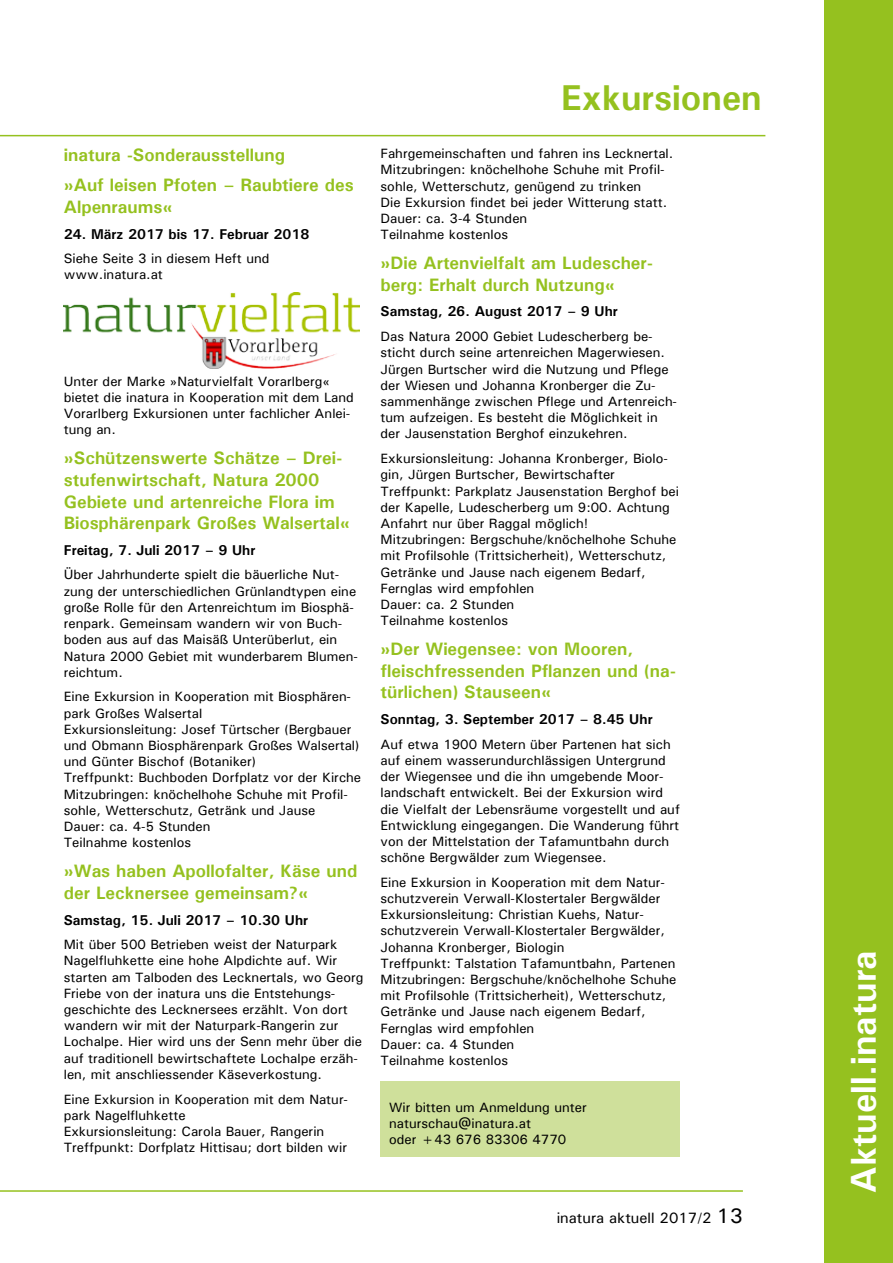
<style>
.page{position:relative;width:893px;height:1263px;background:#fff}
.page>*{position:absolute;margin:0;border:0;box-sizing:border-box;transform-origin:0 0}
.t1{font:700 36px "Univers";color:#fff}
.t2{font:700 36px "Univers";color:#95c11f}
.t3{font:700 18px/21.6px "Univers";color:#95c11f}
.t4{font:500 15px "Univers";color:#000}
.t5{font:700 14.25px "Univers";color:#000}
.t6{font:500 13.5px/16.2px "Univers";color:#000}
.s1{font-size:21px}
</style>
<div class="page">
<hr style="left:0;top:135px;width:765px;height:1px;background:#95c11f">
<hr style="left:0;top:1190px;width:743px;height:2px;background:#95c11f">
<div style="left:825px;top:0;width:68px;height:1263px;background:#95c11f"></div>
<img style="left:64px;top:292px;width:296px;height:77px">
<div style="left:381px;top:1081px;width:299px;height:76px;background:#cfe09b"></div>
<h2 class="t3" style="left:64px;top:140px;width:291px;line-height:30.2px">inatura -Sonderausstellung<br>»Auf leisen Pfoten – Raubtiere des</h2>
<h2 class="t3" style="left:64px;top:196px;width:110px">Alpenraums«</h2>
<p class="t5" style="left:64px;top:225px;width:247px">24. März 2017 bis 17. Februar 2018</p>
<p class="t6" style="left:64px;top:250px;width:207px">Siehe Seite 3 in diesem Heft und www.inatura.at</p>
<p class="t6" style="left:64px;top:373px;width:292px">Unter der Marke »Naturvielfalt Vorarlberg« bietet die inatura in Kooperation mit dem Land Vorarlberg Exkursionen unter fachlicher Anlei&shy;tung an.</p>
<h2 class="t3" style="left:64px;top:447px;width:287px">»Schützenswerte Schätze – Drei&shy;stufenwirtschaft, Natura 2000<br>Gebiete und artenreiche Flora im Biosphärenpark Großes Walsertal«</h2>
<p class="t5" style="left:64px;top:541px;width:193px">Freitag, 7. Juli 2017 – 9 Uhr</p>
<p class="t6" style="left:64px;top:566px;width:296px">Über Jahrhunderte spielt die bäuerliche Nut&shy;zung der unterschiedlichen Grünlandtypen eine große Rolle für den Artenreichtum im Biosphä&shy;renpark. Gemeinsam wandern wir von Buch&shy;boden aus auf das Maisäß Unterüberlut, ein Natura 2000 Gebiet mit wunderbarem Blumen&shy;reichtum.</p>
<p class="t6" style="left:64px;top:688px;width:299px">Eine Exkursion in Kooperation mit Biosphären&shy;park Großes Walsertal<br>Exkursionsleitung: Josef Türtscher (Bergbauer und Obmann Biosphärenpark Großes Walsertal) und Günter Bischof (Botaniker)<br>Treffpunkt: Buchboden Dorfplatz vor der Kirche Mitzubringen: knöchelhohe Schuhe mit Profil&shy;sohle, Wetterschutz, Getränk und Jause<br>Dauer: ca. 4-5 Stunden<br>Teilnahme kostenlos</p>
<h2 class="t3" style="left:64px;top:860px;width:295px">»Was haben Apollofalter, Käse und der Lecknersee gemeinsam?«</h2>
<p class="t5" style="left:64px;top:910px;width:246px">Samstag, 15. Juli 2017 – 10.30 Uhr</p>
<p class="t6" style="left:64px;top:936px;width:301px">Mit über 500 Betrieben weist der Naturpark Nagelfluhkette eine hohe Alpdichte auf. Wir starten am Talboden des Lecknertals, wo Georg Friebe von der inatura uns die Entstehungs&shy;geschichte des Lecknersees erzählt. Von dort wandern wir mit der Naturpark-Rangerin zur Lochalpe. Hier wird uns der Senn mehr über die auf traditionell bewirtschaftete Lochalpe erzäh&shy;len, mit anschliessender Käseverkostung.</p>
<p class="t6" style="left:64px;top:1090px;width:286px">Eine Exkursion in Kooperation mit dem Natur&shy;park Nagelfluhkette<br>Exkursionsleitung: Carola Bauer, Rangerin Treffpunkt: Dorfplatz Hittisau; dort bilden wir</p>
<h1 class="t2" style="left:561px;top:75px;width:202px">Exkursionen</h1>
<p class="t6" style="left:381px;top:145px;width:294px">Fahrgemeinschaften und fahren ins Lecknertal.<br>Mitzubringen: knöchelhohe Schuhe mit Profil&shy;sohle, Wetterschutz, genügend zu trinken<br>Die Exkursion findet bei jeder Witterung statt.<br>Dauer: ca. 3-4 Stunden<br>Teilnahme kostenlos</p>
<h2 class="t3" style="left:381px;top:252px;width:274px">»Die Artenvielfalt am Ludescher&shy;berg: Erhalt durch Nutzung«</h2>
<p class="t5" style="left:381px;top:302px;width:239px">Samstag, 26. August 2017 – 9 Uhr</p>
<p class="t6" style="left:381px;top:328px;width:298px">Das Natura 2000 Gebiet Ludescherberg be&shy;sticht durch seine artenreichen Magerwiesen.<br>Jürgen Burtscher wird die Nutzung und Pflege der Wiesen und Johanna Kronberger die Zu&shy;sammenhänge zwischen Pflege und Artenreich&shy;tum aufzeigen. Es besteht die Möglichkeit in der Jausenstation Berghof einzukehren.</p>
<p class="t6" style="left:381px;top:450px;width:300px">Exkursionsleitung: Johanna Kronberger, Biolo&shy;gin, Jürgen Burtscher, Bewirtschafter Treffpunkt: Parkplatz Jausenstation Berghof bei der Kapelle, Ludescherberg um 9:00. Achtung Anfahrt nur über Raggal möglich!<br>Mitzubringen: Bergschuhe/knöchelhohe Schuhe mit Profilsohle (Trittsicherheit), Wetterschutz, Getränke und Jause nach eigenem Bedarf, Fernglas wird empfohlen<br>Dauer: ca. 2 Stunden<br>Teilnahme kostenlos</p>
<h2 class="t3" style="left:381px;top:638px;width:297px">»Der Wiegensee: von Mooren, fleischfressenden Pflanzen und (na&shy;türlichen) Stauseen«</h2>
<p class="t5" style="left:381px;top:710px;width:274px">Sonntag, 3. September 2017 – 8.45 Uhr</p>
<p class="t6" style="left:381px;top:736px;width:301px">Auf etwa 1900 Metern über Partenen hat sich auf einem wasserundurchlässigen Untergrund der Wiegensee und die ihn umgebende Moor&shy;landschaft entwickelt. Bei der Exkursion wird die Vielfalt der Lebensräume vorgestellt und auf Entwicklung eingegangen. Die Wanderung führt von der Mittelstation der Tafamuntbahn durch schöne Bergwälder zum Wiegensee.</p>
<p class="t6" style="left:381px;top:874px;width:297px">Eine Exkursion in Kooperation mit dem Natur&shy;schutzverein Verwall-Klostertaler Bergwälder Exkursionsleitung: Christian Kuehs, Natur&shy;schutzverein Verwall-Klostertaler Bergwälder, Johanna Kronberger, Biologin<br>Treffpunkt: Talstation Tafamuntbahn, Partenen Mitzubringen: Bergschuhe/knöchelhohe Schuhe mit Profilsohle (Trittsicherheit), Wetterschutz, Getränke und Jause nach eigenem Bedarf, Fernglas wird empfohlen<br>Dauer: ca. 4 Stunden<br>Teilnahme kostenlos</p>
<p class="t6" style="left:389px;top:1099px;width:199px">Wir bitten um Anmeldung unter naturschau@inatura.at<br>oder +43 676 83306 4770</p>
<p class="t4" style="left:557px;top:1208px;width:188px">inatura aktuell 2017/2 <span class="s1">13</span></p>
<h1 class="t1" style="left:841px;top:1193px;width:244px;rotate:-90deg">Aktuell.inatura</h1>
</div>
